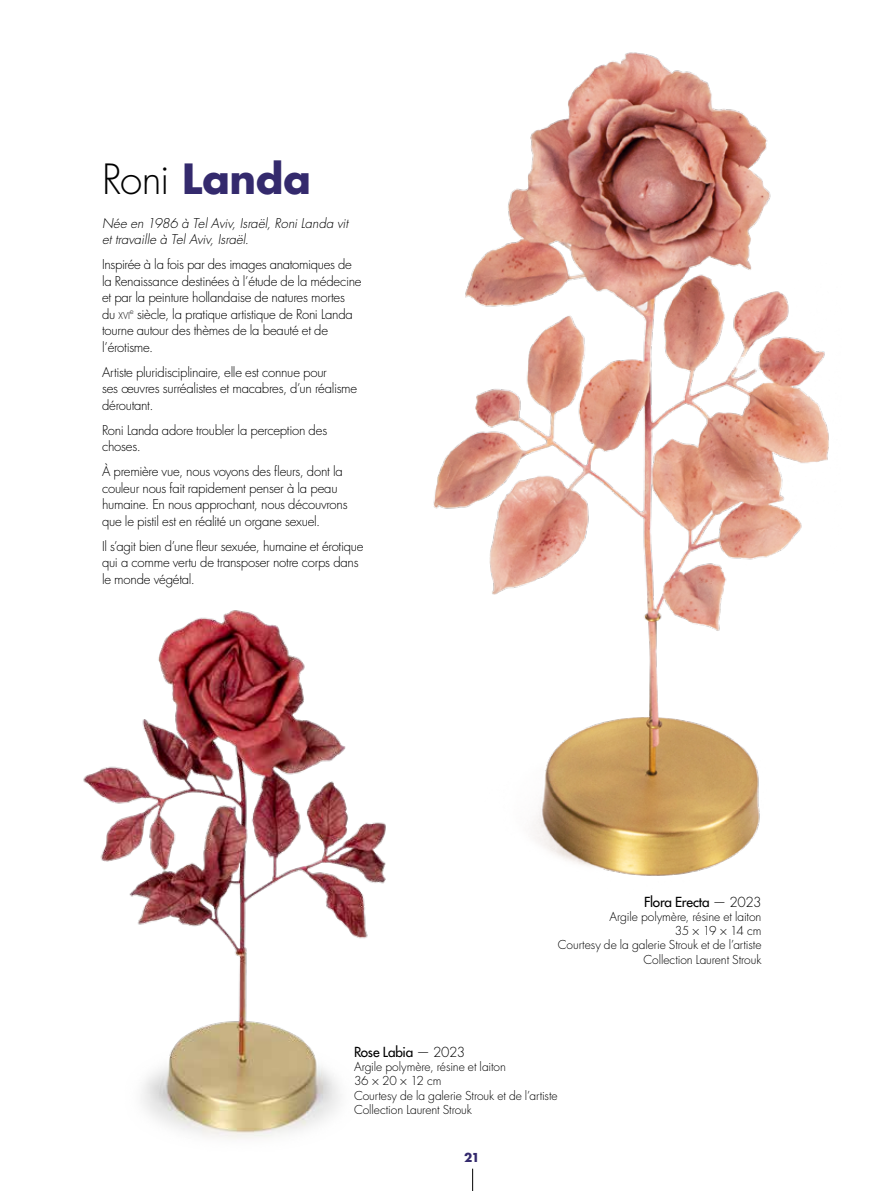
<style>
.page{position:relative;width:893px;height:1191px;background:#fff}
.page>*{position:absolute;margin:0;border:0;box-sizing:border-box;transform-origin:0 0}
.t1{font:700 40.5px "Futura Std";letter-spacing:-.005em;color:#342a6d}
.t2{font:500 13.5px "Futura Std";letter-spacing:-.015em;color:#000}
.t3{font:300 13.2px/16.5px "Futura Std";letter-spacing:-.02em;color:#000}
.t4{font:italic 300 13.2px/16.5px "Futura Std";letter-spacing:-.01em;color:#000}
.t5{font:300 12px/14.2px "Futura Std";letter-spacing:-.005em;color:#000;text-align:right}
.t6{font:700 12px "Futura Std";color:#342a6d}
.t7{font:300 9.15px "Futura Std";color:#000}
.s1{font-weight:300;color:#000}
.s2{font-size:13.2px}
.s3{font-weight:300}
</style>
<div class="page">
<svg style="left:472px;top:1168px;width:1px;height:23px"></svg>
<img style="left:433px;top:52px;width:396px;height:824px">
<img style="left:83px;top:610px;width:303px;height:529px">
<h1 class="t1" style="left:102px;top:152px;width:210px"><span class="s1">Roni</span> Landa</h1>
<p class="t4" style="left:102px;top:215px;width:248px">Née en 1986 à Tel Aviv, Israël, Roni Landa vit et travaille à Tel Aviv, Israël.</p>
<p class="t3" style="left:102px;top:256px;width:261px">Inspirée à la fois par des images anatomiques de la Renaissance destinées à l’étude de la médecine et par la peinture hollandaise de natures mortes</p>
<p class="t7" style="left:102px;top:310px;width:29px"><span class="s2">du</span> xvi</p>
<p class="t3" style="left:102px;top:306px;width:252px;text-indent:28px"><sup>e</sup> siècle, la pratique artistique de Roni Landa tourne autour des thèmes de la beauté et de l’érotisme.</p>
<p class="t3" style="left:102px;top:364px;width:257px">Artiste pluridisciplinaire, elle est connue pour<br>ses œuvres surréalistes et macabres, d’un réalisme déroutant.</p>
<p class="t3" style="left:102px;top:422px;width:227px">Roni Landa adore troubler la perception des choses.</p>
<p class="t3" style="left:102px;top:463px;width:247px">À première vue, nous voyons des fleurs, dont la couleur nous fait rapidement penser à la peau humaine. En nous approchant, nous découvrons que le pistil est en réalité un organe sexuel.</p>
<p class="t3" style="left:102px;top:538px;width:263px">Il s’agit bien d’une fleur sexuée, humaine et érotique qui a comme vertu de transposer notre corps dans le monde végétal.</p>
<p class="t2" style="left:644px;top:893px;width:119px">Flora Erecta <span class="s3">— 2023</span></p>
<p class="t5" style="left:558px;top:909px;width:205px">Argile polymère, résine et laiton<br>35 × 19 × 14 cm<br>Courtesy de la galerie Strouk et de l’artiste<br>Collection Laurent Strouk</p>
<p class="t2" style="left:354px;top:1043px;width:113px">Rose Labia <span class="s3">— 2023</span></p>
<p class="t5" style="left:354px;top:1060px;width:205px;text-align:left">Argile polymère, résine et laiton<br>36 × 20 × 12 cm<br>Courtesy de la galerie Strouk et de l’artiste<br>Collection Laurent Strouk</p>
<p class="t6" style="left:464px;top:1149px;width:17px">21</p>
</div>
